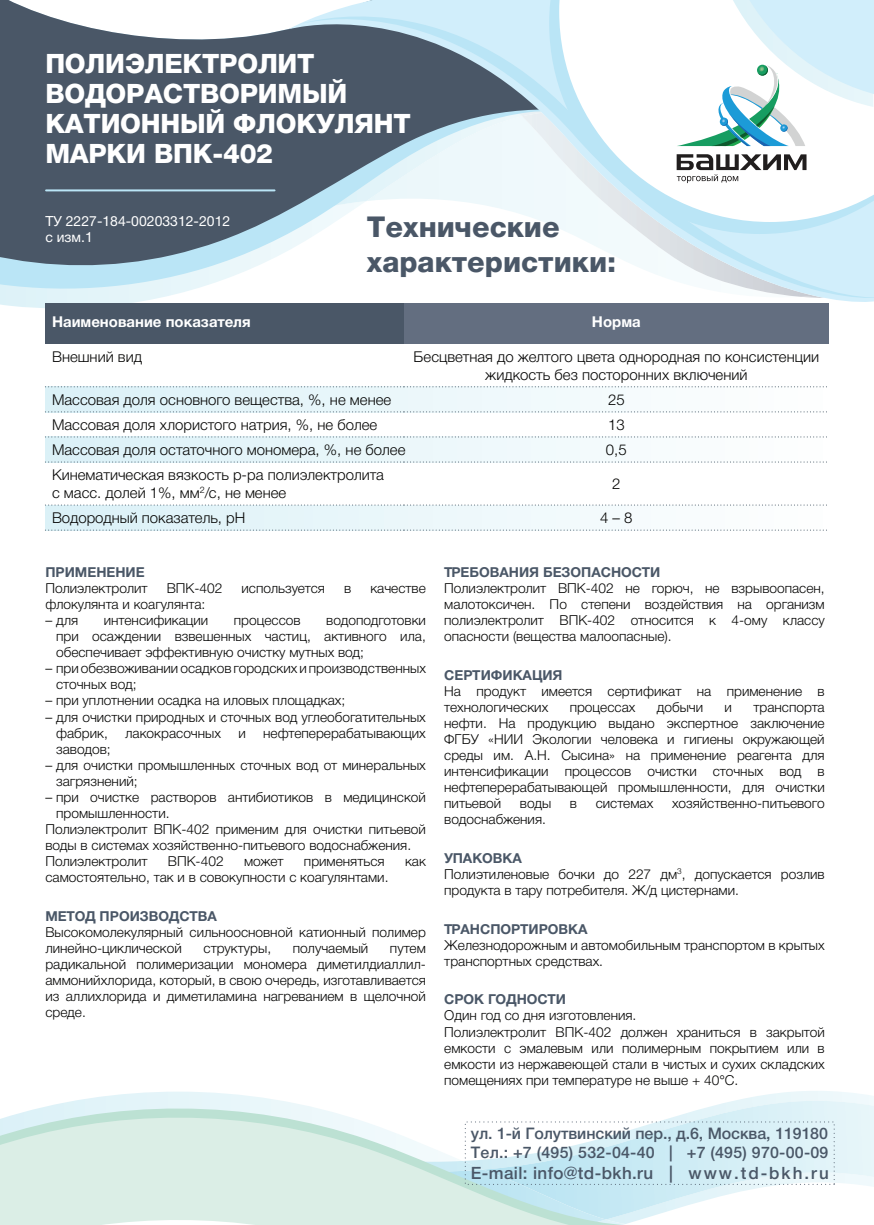
<style>
.page{position:relative;width:874px;height:1225px;background:#fff}
.page>*{position:absolute;margin:0;border:0;box-sizing:border-box;transform-origin:0 0}
.t1{font:800 28.8px/34.6px "Helvetica Neue Cyr";color:#4a5767}
.t2{font:800 26.8px/30px "Helvetica Neue Cyr";letter-spacing:-.01em;color:#fff}
.t3{font:500 17px "Helvetica Neue Cyr";letter-spacing:.02em;color:#4a5767}
.t4{font:500 16px/19.2px "Helvetica Neue Cyr";letter-spacing:-.005em;color:#4a5767}
.t5{font:300 15px/18px "Helvetica Neue Cyr";color:#050504;text-align:center}
.t6{font:700 15px "Helvetica Neue Cyr";color:#fff}
.t7{font:14px/16.8px "Helvetica Neue Cyr";color:#fff}
.t8{font:300 13.8px/16px "Helvetica Neue Cyr";color:#050504}
.t9{font:700 13.8px "Helvetica Neue Cyr";color:#4a5767}
.s1{font-weight:700;color:#4a5767}
</style>
<div class="page">
<svg style="left:0;top:294px;width:175px;height:14px;background:#e5f4f9"></svg>
<svg style="left:0;top:269px;width:249px;height:25px;background:#d3eef8"></svg>
<img style="left:649px;top:1100px;width:224px;height:117px">
<svg style="left:94px;top:1092px;width:168px;height:6px"></svg>
<svg style="left:45px;top:1098px;width:267px;height:9px;fill:#e6f5f9"></svg>
<svg style="left:0;top:1107px;width:649px;height:118px;fill:#dbeee6"></svg>
<svg style="left:0;top:0;width:288px;height:269px;background:#667381"></svg>
<svg style="left:299px;top:0;width:574px;height:303px"></svg>
<svg style="left:549px;top:0;width:323px;height:234px"></svg>
<svg style="left:559px;top:0;width:313px;height:222px"></svg>
<hr style="left:46px;top:189px;width:228px;height:2px;background:#bae5f6">
<svg style="left:676px;top:0;width:196px;height:146px"></svg>
<svg style="left:676px;top:154px;width:130px;height:29px"></svg>
<div style="left:45px;top:505px;width:783px;height:25px;background:linear-gradient(to right,#daf1f7,#fefefe)"></div>
<div style="left:45px;top:437px;width:783px;height:25px;background:linear-gradient(to right,#daf1f7,#fefefe)"></div>
<div style="left:45px;top:387px;width:783px;height:25px;background:linear-gradient(to right,#daf1f7,#fefefe)"></div>
<svg style="left:45px;top:386px;width:782px;height:1px"></svg>
<svg style="left:45px;top:411px;width:783px;height:1px"></svg>
<svg style="left:45px;top:436px;width:782px;height:1px"></svg>
<svg style="left:45px;top:461px;width:783px;height:1px"></svg>
<svg style="left:45px;top:504px;width:782px;height:1px"></svg>
<svg style="left:45px;top:529px;width:783px;height:1px"></svg>
<div style="left:404px;top:303px;width:424px;height:41px;background:#636e80"></div>
<div style="left:45px;top:303px;width:359px;height:41px;background:#4a5767"></div>
<h2 class="t2" style="left:45px;top:49px;width:367px">ПОЛИЭЛЕКТРОЛИТ<br>ВОДОРАСТВОРИМЫЙ<br>КАТИОННЫЙ ФЛОКУЛЯНТ<br>МАРКИ ВПК-402</h2>
<p class="t7" style="left:45px;top:212px;width:186px">ТУ 2227-184-00203312-2012 c изм.1</p>
<h1 class="t1" style="left:367px;top:210px;width:251px">Технические характеристики:</h1>
<p class="t6" style="left:52px;top:313px;width:200px">Наименование показателя</p>
<p class="t6" style="left:591px;top:313px;width:50px">Норма</p>
<p class="t5" style="left:52px;top:348px;width:91px">Внешний вид</p>
<p class="t5" style="left:413px;top:348px;width:407px">Бесцветная до желтого цвета однородная по консистенции жидкость без посторонних включений</p>
<p class="t5" style="left:52px;top:391px;width:340px">Массовая доля основного вещества, %, не менее</p>
<p class="t5" style="left:607px;top:391px;width:18px">25</p>
<p class="t5" style="left:52px;top:416px;width:327px">Массовая доля хлористого натрия, %, не более</p>
<p class="t5" style="left:607px;top:416px;width:18px">13</p>
<p class="t5" style="left:52px;top:441px;width:355px">Массовая доля остаточного мономера, %, не более</p>
<p class="t5" style="left:605px;top:441px;width:22px">0,5</p>
<p class="t5" style="left:52px;top:466px;width:333px;text-align:left">Кинематическая вязкость р-ра полиэлектролита с масс. долей 1%, мм<sup>2</sup>/с, не менее</p>
<p class="t5" style="left:612px;top:475px;width:10px">2</p>
<p class="t5" style="left:52px;top:509px;width:195px">Водородный показатель, рН</p>
<p class="t5" style="left:599px;top:509px;width:34px">4 – 8</p>
<p class="t9" style="left:45px;top:565px;width:101px">ПРИМЕНЕНИЕ</p>
<p class="t8" style="left:45px;top:580px;width:104px">Полиэлектролит</p>
<p class="t8" style="left:167px;top:580px;width:57px">ВПК-402</p>
<p class="t8" style="left:241px;top:580px;width:85px">используется</p>
<p class="t8" style="left:344px;top:580px;width:9px">в</p>
<p class="t8" style="left:370px;top:580px;width:57px">качестве</p>
<p class="t8" style="left:45px;top:596px;width:161px">флокулянта и коагулянта:</p>
<p class="t8" style="left:45px;top:612px;width:34px">– для</p>
<p class="t8" style="left:104px;top:612px;width:106px">интенсификации</p>
<p class="t8" style="left:234px;top:612px;width:68px">процессов</p>
<p class="t8" style="left:56px;top:612px;width:371px;text-align:justify;text-indent:270px">водоподготовки при осаждении взвешенных частиц, активного ила, обеспечивает эффективную очистку мутных вод;</p>
<p class="t8" style="left:56px;top:660px;width:371px;text-indent:-11px">– при обезвоживании осадков городских и производственных сточных вод;</p>
<p class="t8" style="left:45px;top:692px;width:301px">– при уплотнении осадка на иловых площадках;</p>
<p class="t8" style="left:56px;top:709px;width:371px;text-indent:-11px">– для очистки природных и сточных вод углеобогатительных фабрик,</p>
<p class="t8" style="left:125px;top:725px;width:97px">лакокрасочных</p>
<p class="t8" style="left:238px;top:725px;width:9px">и</p>
<p class="t8" style="left:263px;top:725px;width:164px">нефтеперерабатывающих</p>
<p class="t8" style="left:56px;top:741px;width:56px">заводов;</p>
<p class="t8" style="left:56px;top:757px;width:371px;text-indent:-11px">– для очистки промышленных сточных вод от минеральных загрязнений;</p>
<p class="t8" style="left:45px;top:789px;width:382px">– при очистке растворов антибиотиков в медицинской</p>
<p class="t8" style="left:56px;top:805px;width:115px">промышленности.</p>
<p class="t8" style="left:45px;top:821px;width:382px">Полиэлектролит ВПК-402 применим для очистки питьевой</p>
<p class="t8" style="left:45px;top:837px;width:367px">воды в системах хозяйственно-питьевого водоснабжения.</p>
<p class="t8" style="left:45px;top:853px;width:104px">Полиэлектролит</p>
<p class="t8" style="left:168px;top:853px;width:57px">ВПК-402</p>
<p class="t8" style="left:244px;top:853px;width:41px">может</p>
<p class="t8" style="left:304px;top:853px;width:82px">применяться</p>
<p class="t8" style="left:405px;top:853px;width:22px">как</p>
<p class="t8" style="left:45px;top:869px;width:344px">самостоятельно, так и в совокупности с коагулянтами.</p>
<p class="t9" style="left:45px;top:908px;width:173px">МЕТОД ПРОИЗВОДСТВА</p>
<p class="t8" style="left:45px;top:923px;width:382px">Высокомолекулярный сильноосновной катионный полимер линейно-циклической</p>
<p class="t8" style="left:203px;top:939px;width:69px">структуры,</p>
<p class="t8" style="left:293px;top:939px;width:77px">получаемый</p>
<p class="t8" style="left:45px;top:939px;width:382px;text-align:justify;text-indent:344px">путем радикальной полимеризации мономера диметилдиаллил&shy;аммонийхлорида, который, в свою очередь, изготавливается из аллихлорида и диметиламина нагреванием в щелочной среде.</p>
<p class="t9" style="left:444px;top:565px;width:217px">ТРЕБОВАНИЯ БЕЗОПАСНОСТИ</p>
<p class="t8" style="left:444px;top:580px;width:382px;text-align:justify">Полиэлектролит ВПК-402 не горюч, не взрывоопасен, малотоксичен. По степени воздействия на организм полиэлектролит ВПК-402 относится к 4-ому классу опасности (вещества малоопасные).</p>
<p class="t9" style="left:444px;top:667px;width:120px">СЕРТИФИКАЦИЯ</p>
<p class="t8" style="left:444px;top:683px;width:382px">На продукт имеется сертификат на применение в технологических</p>
<p class="t8" style="left:569px;top:699px;width:67px">процессах</p>
<p class="t8" style="left:656px;top:699px;width:48px">добычи</p>
<p class="t8" style="left:724px;top:699px;width:9px">и</p>
<p class="t8" style="left:444px;top:699px;width:382px;text-align:justify;text-indent:309px">транспорта нефти. На продукцию выдано экспертное заключение ФГБУ «НИИ Экологии человека и гигиены окружающей среды им. А.Н. Сысина» на применение реагента для интенсификации процессов очистки сточных вод в нефтеперерабатывающей промышленности, для очистки питьевой</p>
<p class="t8" style="left:519px;top:795px;width:33px">воды</p>
<p class="t8" style="left:569px;top:795px;width:9px">в</p>
<p class="t8" style="left:595px;top:795px;width:59px">системах</p>
<p class="t8" style="left:671px;top:795px;width:154px">хозяйственно-питьевого</p>
<p class="t8" style="left:444px;top:811px;width:103px">водоснабжения.</p>
<p class="t8" style="left:444px;top:850px;width:382px"><span class="s1">УПАКОВКА<br></span>Полиэтиленовые бочки до 227 дм<sup>3</sup>, допускается розлив продукта в тару потребителя. Ж/д цистернами.</p>
<p class="t9" style="left:444px;top:921px;width:145px">ТРАНСПОРТИРОВКА</p>
<p class="t8" style="left:444px;top:937px;width:382px">Железнодорожным и автомобильным транспортом в крытых транспортных средствах.</p>
<p class="t9" style="left:444px;top:992px;width:123px">СРОК ГОДНОСТИ</p>
<p class="t8" style="left:444px;top:1007px;width:382px">Один год со дня изготовления.<br>Полиэлектролит ВПК-402 должен храниться в закрытой емкости с эмалевым или полимерным покрытием или в емкости из нержавеющей стали в чистых и сухих складских помещениях при температуре не выше + 40°С.</p>
<p class="t4" style="left:470px;top:1124px;width:359px">ул. 1-й Голутвинский пер., д.6, Москва, 119180<br>Тел.: +7 (495) 532-04-40 | +7 (495) 970-00-09</p>
<p class="t3" style="left:470px;top:1163px;width:359px">E-mail: info@td-bkh.ru | www.td-bkh.ru</p>
</div>
